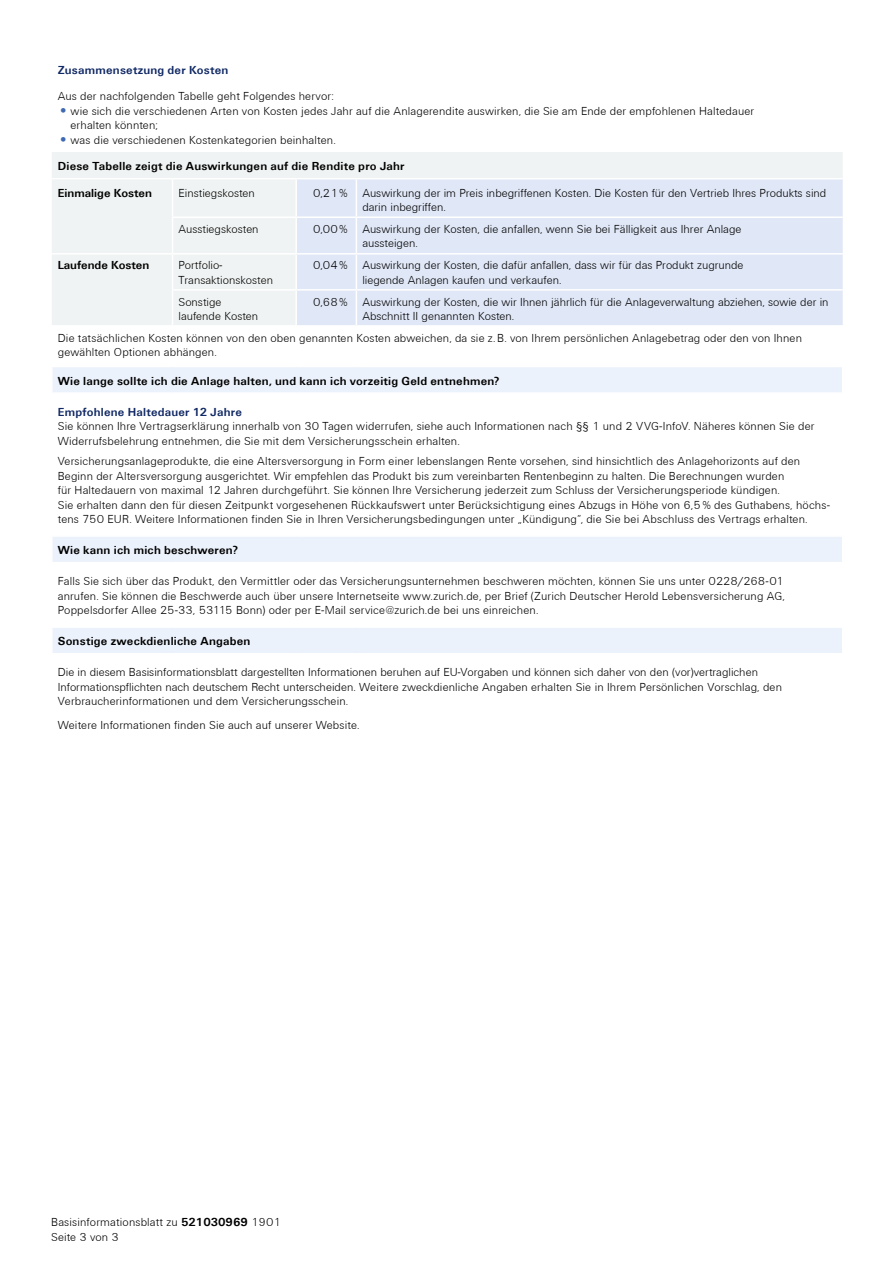
<style>
.page{position:relative;width:893px;height:1263px;background:#fff}
.page>*{position:absolute;margin:0;border:0;box-sizing:border-box;transform-origin:0 0}
.t1{font:12px/14.4px "U001 T Ligh";letter-spacing:.01em;color:#000}
.t2{font:12px "U001 T Ligh Bold";letter-spacing:.02em;color:#000}
.t3{font:12px "U001 T Ligh Bold";letter-spacing:.02em;color:#102864}
.t4{font:12px "U001 T Ligh Bold";color:#000}
.s1{font-size:16.5px;color:#3f6ab2}
.s2{font-family:"U001 T Ligh Bold"}
</style>
<div class="page">
<div style="left:52px;top:152px;width:791px;height:173px;background:#f0f3f3"></div>
<div style="left:297px;top:179px;width:546px;height:146px;background:#e0e7f6"></div>
<svg style="left:53px;top:367px;width:789px;height:286px"></svg>
<hr style="left:52px;top:178px;width:120px;height:1px;background:#fff">
<hr style="left:172px;top:178px;width:124px;height:1px;background:#fff">
<hr style="left:172px;top:179px;width:1px;height:37px;background:#fff">
<hr style="left:296px;top:178px;width:60px;height:1px;background:#fff">
<hr style="left:295px;top:179px;width:2px;height:37px;background:#fff">
<hr style="left:356px;top:178px;width:487px;height:1px;background:#fff">
<hr style="left:356px;top:179px;width:1px;height:37px;background:#fff">
<hr style="left:172px;top:216px;width:124px;height:2px;background:#fff">
<hr style="left:172px;top:218px;width:1px;height:35px;background:#fff">
<hr style="left:296px;top:216px;width:60px;height:2px;background:#fff">
<hr style="left:295px;top:218px;width:2px;height:35px;background:#fff">
<hr style="left:356px;top:216px;width:487px;height:2px;background:#fff">
<hr style="left:356px;top:218px;width:1px;height:35px;background:#fff">
<hr style="left:52px;top:253px;width:120px;height:2px;background:#fff">
<hr style="left:172px;top:253px;width:124px;height:2px;background:#fff">
<hr style="left:172px;top:255px;width:1px;height:34px;background:#fff">
<hr style="left:296px;top:253px;width:60px;height:2px;background:#fff">
<hr style="left:295px;top:255px;width:2px;height:34px;background:#fff">
<hr style="left:356px;top:253px;width:487px;height:2px;background:#fff">
<hr style="left:356px;top:255px;width:1px;height:34px;background:#fff">
<hr style="left:172px;top:289px;width:124px;height:2px;background:#fff">
<hr style="left:172px;top:291px;width:1px;height:34px;background:#fff">
<hr style="left:296px;top:289px;width:60px;height:2px;background:#fff">
<hr style="left:295px;top:291px;width:2px;height:34px;background:#fff">
<hr style="left:356px;top:289px;width:487px;height:2px;background:#fff">
<hr style="left:356px;top:291px;width:1px;height:34px;background:#fff">
<hr style="left:51px;top:392px;width:121px;height:2px;background:#fff">
<hr style="left:172px;top:392px;width:124px;height:2px;background:#fff">
<hr style="left:296px;top:392px;width:60px;height:2px;background:#fff">
<hr style="left:356px;top:392px;width:487px;height:2px;background:#fff">
<hr style="left:51px;top:397px;width:121px;height:1px;background:#fff">
<hr style="left:172px;top:397px;width:124px;height:1px;background:#fff">
<hr style="left:296px;top:397px;width:60px;height:1px;background:#fff">
<hr style="left:356px;top:397px;width:487px;height:1px;background:#fff">
<hr style="left:51px;top:531px;width:121px;height:1px;background:#fff">
<hr style="left:172px;top:531px;width:124px;height:1px;background:#fff">
<hr style="left:296px;top:531px;width:60px;height:1px;background:#fff">
<hr style="left:356px;top:531px;width:487px;height:1px;background:#fff">
<hr style="left:51px;top:535px;width:121px;height:2px;background:#fff">
<hr style="left:172px;top:535px;width:124px;height:2px;background:#fff">
<hr style="left:296px;top:535px;width:60px;height:2px;background:#fff">
<hr style="left:356px;top:535px;width:487px;height:2px;background:#fff">
<hr style="left:51px;top:562px;width:121px;height:1px;background:#fff">
<hr style="left:172px;top:562px;width:124px;height:1px;background:#fff">
<hr style="left:296px;top:562px;width:60px;height:1px;background:#fff">
<hr style="left:356px;top:562px;width:487px;height:1px;background:#fff">
<hr style="left:51px;top:566px;width:121px;height:2px;background:#fff">
<hr style="left:172px;top:566px;width:124px;height:2px;background:#fff">
<hr style="left:296px;top:566px;width:60px;height:2px;background:#fff">
<hr style="left:356px;top:566px;width:487px;height:2px;background:#fff">
<hr style="left:51px;top:622px;width:121px;height:1px;background:#fff">
<hr style="left:172px;top:622px;width:124px;height:1px;background:#fff">
<hr style="left:296px;top:622px;width:60px;height:1px;background:#fff">
<hr style="left:356px;top:622px;width:487px;height:1px;background:#fff">
<hr style="left:51px;top:626px;width:121px;height:2px;background:#fff">
<hr style="left:172px;top:626px;width:124px;height:2px;background:#fff">
<hr style="left:296px;top:626px;width:60px;height:2px;background:#fff">
<hr style="left:356px;top:626px;width:487px;height:2px;background:#fff">
<p class="t3" style="left:58px;top:63px;width:172px">Zusammensetzung der Kosten</p>
<p class="t1" style="left:58px;top:89px;width:278px">Aus der nachfolgenden Tabelle geht Folgendes hervor:</p>
<p class="t1" style="left:71px;top:104px;width:685px;text-indent:-13px"><span class="s1">•</span>wie sich die verschiedenen Arten von Kosten jedes Jahr auf die Anlagerendite auswirken, die Sie am Ende der empfohlenen Haltedauer erhalten könnten;</p>
<p class="t1" style="left:58px;top:133px;width:280px"><span class="s1">•</span>was die verschiedenen Kostenkategorien beinhalten.</p>
<p class="t2" style="left:58px;top:159px;width:348px">Diese Tabelle zeigt die Auswirkungen auf die Rendite pro Jahr</p>
<p class="t4" style="left:58px;top:186px;width:96px">Einmalige Kosten</p>
<p class="t1" style="left:178px;top:186px;width:78px">Einstiegskosten</p>
<p class="t1" style="left:362px;top:186px;width:465px;text-indent:-49px">0,21 % Auswirkung der im Preis inbegriffenen Kosten. Die Kosten für den Vertrieb Ihres Produkts sind darin inbegriffen.</p>
<p class="t1" style="left:178px;top:222px;width:82px">Ausstiegskosten</p>
<p class="t1" style="left:362px;top:222px;width:381px;text-indent:-49px">0,00% Auswirkung der Kosten, die anfallen, wenn Sie bei Fälligkeit aus Ihrer Anlage aussteigen.</p>
<p class="t4" style="left:58px;top:259px;width:93px">Laufende Kosten</p>
<p class="t1" style="left:178px;top:258px;width:96px">Portfolio-<br>Transaktionskosten</p>
<p class="t1" style="left:362px;top:258px;width:383px;text-indent:-49px">0,04 % Auswirkung der Kosten, die dafür anfallen, dass wir für das Produkt zugrunde liegende Anlagen kaufen und verkaufen.</p>
<p class="t1" style="left:178px;top:294px;width:81px">Sonstige laufende Kosten</p>
<p class="t1" style="left:362px;top:294px;width:468px;text-indent:-49px">0,68 % Auswirkung der Kosten, die wir Ihnen jährlich für die Anlageverwaltung abziehen, sowie der in<br>Abschnitt II genannten Kosten.</p>
<p class="t1" style="left:58px;top:331px;width:746px">Die tatsächlichen Kosten können von den oben genannten Kosten abweichen, da sie z.B. von Ihrem persönlichen Anlagebetrag oder den von Ihnen gewählten Optionen abhängen.</p>
<p class="t2" style="left:58px;top:374px;width:443px">Wie lange sollte ich die Anlage halten, und kann ich vorzeitig Geld entnehmen?</p>
<p class="t3" style="left:58px;top:405px;width:186px">Empfohlene Haltedauer 12 Jahre</p>
<p class="t1" style="left:58px;top:419px;width:758px">Sie können Ihre Vertragserklärung innerhalb von 30 Tagen widerrufen, siehe auch Informationen nach §§ 1 und 2 VVG-InfoV. Näheres können Sie der<br>Widerrufsbelehrung entnehmen, die Sie mit dem Versicherungsschein erhalten.</p>
<p class="t1" style="left:58px;top:454px;width:773px">Versicherungsanlageprodukte, die eine Altersversorgung in Form einer lebenslangen Rente vorsehen, sind hinsichtlich des Anlagehorizonts auf den Beginn der Altersversorgung ausgerichtet. Wir empfehlen das Produkt bis zum vereinbarten Rentenbeginn zu halten. Die Berechnungen wurden<br>für Haltedauern von maximal 12 Jahren durchgeführt. Sie können Ihre Versicherung jederzeit zum Schluss der Versicherungsperiode kündigen.<br>Sie erhalten dann den für diesen Zeitpunkt vorgesehenen Rückkaufswert unter Berücksichtigung eines Abzugs in Höhe von 6,5% des Guthabens, höchs&shy;tens 750 EUR. Weitere Informationen finden Sie in Ihren Versicherungsbedingungen unter „Kündigung“, die Sie bei Abschluss des Vertrags erhalten.</p>
<p class="t2" style="left:58px;top:543px;width:182px">Wie kann ich mich beschweren?</p>
<p class="t1" style="left:58px;top:574px;width:729px;text-align:justify">Falls Sie sich über das Produkt, den Vermittler oder das Versicherungsunternehmen beschweren möchten, können Sie uns unter 0228/268-01 anrufen. Sie können die Beschwerde auch über unsere Internetseite www.zurich.de, per Brief (Zurich Deutscher Herold Lebensversicherung AG, Poppelsdorfer Allee 25-33, 53115 Bonn) oder per E-Mail service@zurich.de bei uns einreichen.</p>
<p class="t2" style="left:58px;top:634px;width:194px">Sonstige zweckdienliche Angaben</p>
<p class="t1" style="left:58px;top:665px;width:726px">Die in diesem Basisinformationsblatt dargestellten Informationen beruhen auf EU-Vorgaben und können sich daher von den (vor)vertraglichen<br>Informationspflichten nach deutschem Recht unterscheiden. Weitere zweckdienliche Angaben erhalten Sie in Ihrem Persönlichen Vorschlag, den<br>Verbraucherinformationen und dem Versicherungsschein.</p>
<p class="t1" style="left:58px;top:718px;width:303px">Weitere Informationen finden Sie auch auf unserer Website.</p>
<p class="t1" style="left:51px;top:1215px;width:231px">Basisinformationsblatt zu <span class="s2">521030969</span> 1901<br>Seite 3 von 3</p>
</div>
